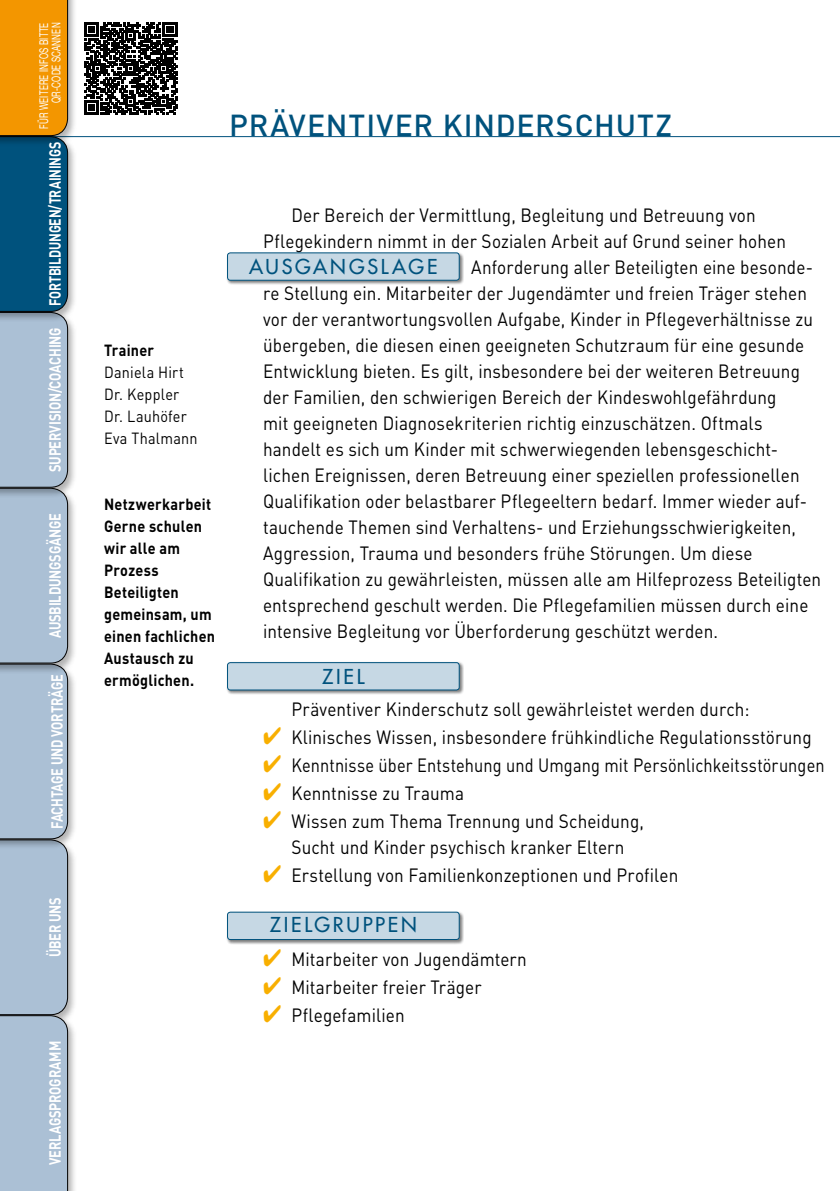
<style>
.page{position:relative;width:840px;height:1191px;background:#fff}
.page>*{position:absolute;margin:0;border:0;box-sizing:border-box;transform-origin:0 0}
.t1{font:500 30px "DIN";letter-spacing:.03em;color:#00527d}
.t2{font:20px "Futura";letter-spacing:.135em;color:#00527d}
.t3{font:19px/26px "DIN";letter-spacing:.01em;color:#000;text-align:center;scale:.9 1}
.t4{font:19px "DIN";letter-spacing:.01em;color:#000;scale:.86 1}
.t5{font:700 16px/22px "DIN";letter-spacing:.015em;color:#000;scale:.9 1}
.t6{font:700 16px "DIN";letter-spacing:-.015em;color:#fff;scale:.8 1}
.t7{font:16px/22px "DIN";letter-spacing:.015em;color:#000;scale:.9 1}
.t8{font:700 16px "DIN";letter-spacing:-.015em;color:#fff;scale:.77 1}
.t9{font:12px/12px "Helvetica Neue";letter-spacing:.02em;color:#fff;text-align:right;scale:.67 1}
.s1{color:#f8af00}
</style>
<div class="page">
<hr style="left:0;top:136px;width:839px;height:1px;background:#00527d">
<div style="left:0;top:837px;width:77px;height:188px;background:#000;opacity:.3"></div>
<div style="left:0;top:662px;width:77px;height:187px;background:#000;opacity:.3"></div>
<div style="left:0;top:486px;width:77px;height:188px;background:#000;opacity:.3"></div>
<div style="left:0;top:310px;width:77px;height:188px;background:#000;opacity:.3"></div>
<div style="left:0;top:134px;width:77px;height:188px;background:#000;opacity:.3"></div>
<div style="left:0;top:0;width:77px;height:147px;background:#000;opacity:.3"></div>
<div style="left:0;top:1013px;width:77px;height:178px;background:#000;opacity:.3"></div>
<svg style="left:0;top:0;width:69px;height:1191px;background:#96a6ab"></svg>
<div style="left:226px;top:252px;width:238px;height:33px;background:#000;opacity:.5"></div>
<div style="left:227px;top:253px;width:232px;height:27px;background:#c6d8e4;border-radius:3px"></div>
<div style="left:227px;top:252px;width:232px;height:29px;border:1px solid #00527d;border-radius:3px"></div>
<div style="left:226px;top:661px;width:238px;height:34px;background:#000;opacity:.5"></div>
<div style="left:227px;top:662px;width:232px;height:28px;background:#c6d8e4;border-radius:3px"></div>
<div style="left:227px;top:662px;width:232px;height:28px;border:1px solid #00527d;border-radius:3px"></div>
<div style="left:226px;top:911px;width:238px;height:33px;background:#000;opacity:.5"></div>
<div style="left:227px;top:912px;width:232px;height:27px;background:#c6d8e4;border-radius:3px"></div>
<div style="left:227px;top:911px;width:232px;height:29px;border:1px solid #00527d;border-radius:3px"></div>
<svg style="left:84px;top:22px;width:93px;height:93px"></svg>
<p class="t9" style="left:39px;top:129px;width:160px;rotate:-90deg">FÜR WEITERE INFOS BITTE<br>QR-CODE SCANNEN</p>
<p class="t8" style="left:44px;top:306px;width:215px;rotate:-90deg">FORTBILDUNGEN/TRAININGS</p>
<p class="t6" style="left:44px;top:472px;width:182px;rotate:-90deg">SUPERVISION/COACHING</p>
<p class="t6" style="left:44px;top:638px;width:158px;rotate:-90deg">AUSBILDUNGSGÄNGE</p>
<p class="t6" style="left:46px;top:829px;width:196px;rotate:-90deg">FACHTAGE UND VORTRÄGE</p>
<p class="t6" style="left:44px;top:957px;width:77px;rotate:-90deg">ÜBER UNS</p>
<p class="t6" style="left:44px;top:1165px;width:157px;rotate:-90deg">VERLAGSPROGRAMM</p>
<h1 class="t1" style="left:229px;top:106px;width:444px">PRÄVENTIVER KINDERSCHUTZ</h1>
<p class="t5" style="left:104px;top:338px;width:57px">Trainer</p>
<p class="t7" style="left:104px;top:360px;width:105px">Daniela Hirt<br>Dr. Keppler<br>Dr. Lauhöfer<br>Eva Thalmann</p>
<p class="t5" style="left:104px;top:492px;width:125px">Netzwerkarbeit<br>Gerne schulen wir alle am<br>Prozess<br>Beteiligten gemeinsam, um einen fachlichen<br>Austausch zu ermöglichen.</p>
<p class="t3" style="left:291px;top:201px;width:517px">Der Bereich der Vermittlung, Begleitung und Betreuung von</p>
<p class="t3" style="left:263px;top:227px;width:582px">Pflegekindern nimmt in der Sozialen Arbeit auf Grund seiner hohen</p>
<p class="t3" style="left:471px;top:253px;width:381px">Anforderung aller Beteiligten eine besonde-</p>
<p class="t3" style="left:263px;top:279px;width:605px">re Stellung ein. Mitarbeiter der Jugendämter und freien Träger stehen</p>
<p class="t3" style="left:263px;top:305px;width:612px">vor der verantwortungsvollen Aufgabe, Kinder in Pflegeverhältnisse zu</p>
<p class="t3" style="left:263px;top:331px;width:602px">übergeben, die diesen einen geeigneten Schutzraum für eine gesunde</p>
<p class="t3" style="left:263px;top:357px;width:597px">Entwicklung bieten. Es gilt, insbesondere bei der weiteren Betreuung</p>
<p class="t3" style="left:263px;top:383px;width:571px">der Familien, den schwierigen Bereich der Kindeswohlgefährdung</p>
<p class="t3" style="left:263px;top:409px;width:556px">mit geeigneten Diagnosekriterien richtig einzuschätzen. Oftmals</p>
<p class="t3" style="left:263px;top:435px;width:573px">handelt es sich um Kinder mit schwerwiegenden lebensgeschicht-</p>
<p class="t3" style="left:263px;top:461px;width:597px">lichen Ereignissen, deren Betreuung einer speziellen professionellen</p>
<p class="t3" style="left:263px;top:487px;width:605px">Qualifikation oder belastbarer Pflegeeltern bedarf. Immer wieder auf-</p>
<p class="t3" style="left:263px;top:513px;width:593px">tauchende Themen sind Verhaltens- und Erziehungsschwierigkeiten,</p>
<p class="t3" style="left:263px;top:539px;width:545px">Aggression, Trauma und besonders frühe Störungen. Um diese</p>
<p class="t3" style="left:263px;top:565px;width:621px">Qualifikation zu gewährleisten, müssen alle am Hilfeprozess Beteiligten</p>
<p class="t3" style="left:263px;top:591px;width:607px">entsprechend geschult werden. Die Pflegefamilien müssen durch eine</p>
<p class="t3" style="left:263px;top:617px;width:507px">intensive Begleitung vor Überforderung geschützt werden.</p>
<p class="t2" style="left:249px;top:254px;width:190px">AUSGANGSLAGE</p>
<p class="t2" style="left:322px;top:664px;width:44px">ZIEL</p>
<p class="t3" style="left:291px;top:695px;width:510px">Präventiver Kinderschutz soll gewährleistet werden durch:</p>
<p class="t3" style="left:263px;top:723px;width:610px"><span class="s1">✔</span> Klinisches Wissen, insbesondere frühkindliche Regulationsstörung</p>
<p class="t4" style="left:263px;top:753px;width:654px"><span class="s1">✔</span> Kenntnisse über Entstehung und Umgang mit Persönlichkeitsstörungen</p>
<p class="t3" style="left:263px;top:779px;width:225px"><span class="s1">✔</span> Kenntnisse zu Trauma</p>
<p class="t3" style="left:263px;top:807px;width:424px"><span class="s1">✔</span> Wissen zum Thema Trennung und Scheidung,<br>Sucht und Kinder psychisch kranker Eltern</p>
<p class="t3" style="left:263px;top:861px;width:462px"><span class="s1">✔</span> Erstellung von Familienkonzeptionen und Profilen</p>
<p class="t2" style="left:270px;top:912px;width:148px">ZIELGRUPPEN</p>
<p class="t3" style="left:263px;top:945px;width:294px"><span class="s1">✔</span> Mitarbeiter von Jugendämtern</p>
<p class="t3" style="left:263px;top:973px;width:244px"><span class="s1">✔</span> Mitarbeiter freier Träger</p>
<p class="t3" style="left:263px;top:1001px;width:159px"><span class="s1">✔</span> Pflegefamilien</p>
</div>
